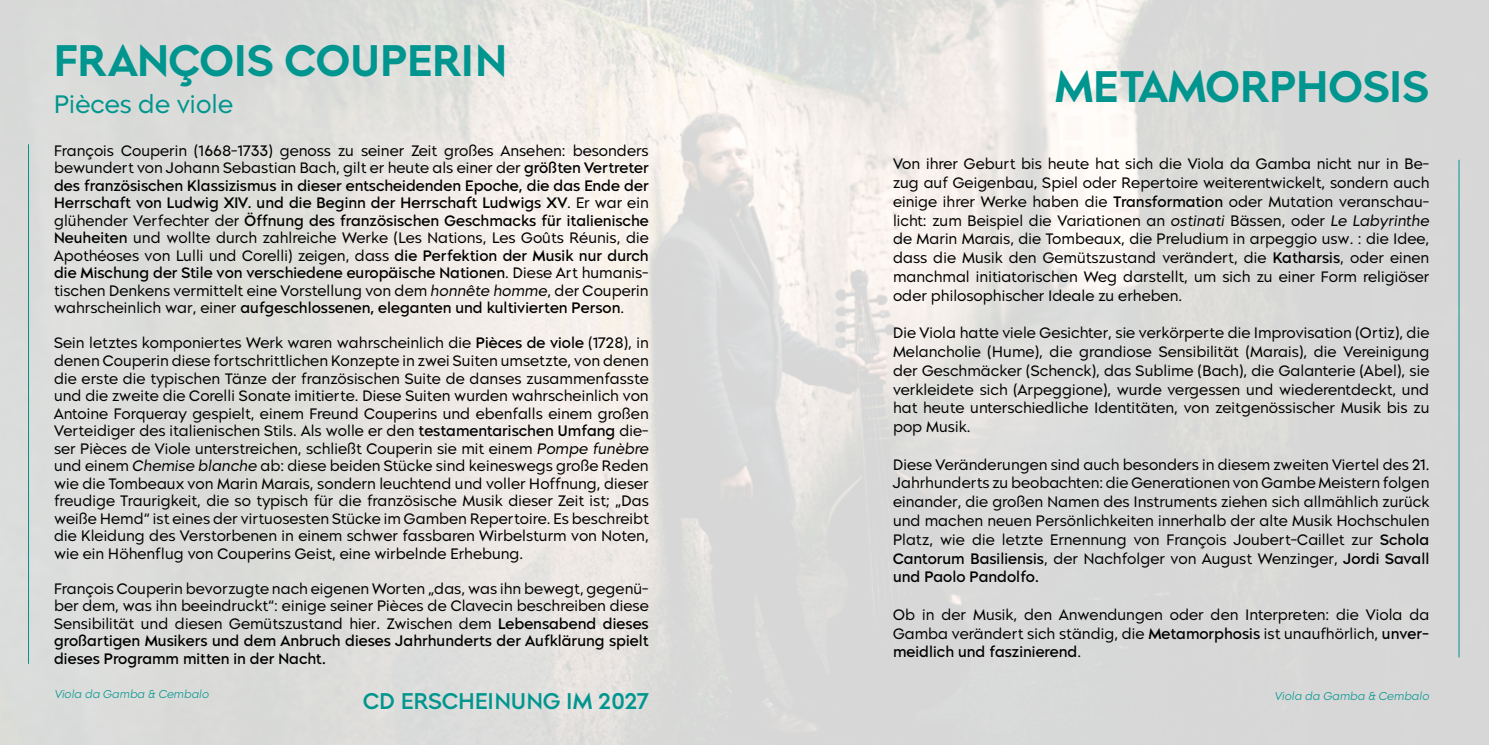
<style>
.page{position:relative;width:1489px;height:745px;background:#fff}
.page>*{position:absolute;margin:0;border:0;box-sizing:border-box;transform-origin:0 0}
.t1{font:600 43.75px "Morn";color:#00958e}
.t2{font:25px "Morn";color:#00958e}
.t3{font:500 22.5px "Morn";color:#00958e}
.t4{font:15px/17.5px "Morn";color:#000;text-align:justify}
.t5{font:italic 300 11.25px "Morn";color:#00958e}
.s1{font-weight:500}
.s2{font-style:italic}
</style>
<div class="page">
<img style="left:0;top:0;width:1487px;height:743px">
<hr style="left:28px;top:144px;width:1px;height:519px;background:#00958e">
<hr style="left:1458px;top:160px;width:1px;height:497px;background:#00958e">
<h1 class="t1" style="left:54px;top:34px;width:454px">FRANÇOIS COUPERIN</h1>
<h2 class="t2" style="left:54px;top:89px;width:180px">Pièces de viole</h2>
<p class="t4" style="left:54px;top:141px;width:596px">François Couperin (1668-1733) genoss zu seiner Zeit großes Ansehen: besonders bewundert von Johann Sebastian Bach, gilt er heute als einer der <span class="s1">größten Vertreter des französischen Klassizismus in dieser entscheidenden Epoche, die das Ende der Herrschaft von Ludwig XIV. und die Beginn der Herrschaft Ludwigs XV</span>. Er war ein glühender Verfechter der <span class="s1">Öffnung des französischen Geschmacks für italienische Neuheiten</span> und wollte durch zahlreiche Werke (Les Nations, Les Goûts Réunis, die Apothéoses von Lulli und Corelli) zeigen, dass <span class="s1">die Perfektion der Musik nur durch die Mischung der Stile von verschiedene europäische Nationen</span>. Diese Art humanis&shy;tischen Denkens vermittelt eine Vorstellung von dem <span class="s2">honnête homme</span>, der Couperin wahrscheinlich war, einer <span class="s1">aufgeschlossenen, eleganten und kultivierten Person</span>.</p>
<p class="t4" style="left:54px;top:334px;width:596px">Sein letztes komponiertes Werk waren wahrscheinlich die <span class="s1">Pièces de viole</span> (1728), in denen Couperin diese fortschrittlichen Konzepte in zwei Suiten umsetzte, von denen die erste die typischen Tänze der französischen Suite de danses zusammenfasste und die zweite die Corelli Sonate imitierte. Diese Suiten wurden wahrscheinlich von Antoine Forqueray gespielt, einem Freund Couperins und ebenfalls einem großen Verteidiger des italienischen Stils. Als wolle er den <span class="s1">testamentarischen Umfang</span> die&shy;ser Pièces de Viole unterstreichen, schließt Couperin sie mit einem <span class="s2">Pompe funèbre </span>und einem <span class="s2">Chemise blanche</span> ab: diese beiden Stücke sind keineswegs große Reden wie die Tombeaux von Marin Marais, sondern leuchtend und voller Hoffnung, dieser freudige Traurigkeit, die so typisch für die französische Musik dieser Zeit ist; „Das weiße Hemd“ ist eines der virtuosesten Stücke im Gamben Repertoire. Es beschreibt die Kleidung des Verstorbenen in einem schwer fassbaren Wirbelsturm von Noten, wie ein Höhenflug von Couperins Geist, eine wirbelnde Erhebung.</p>
<p class="t4" style="left:54px;top:579px;width:596px">François Couperin bevorzugte nach eigenen Worten „das, was ihn bewegt, gegenü&shy;ber dem, was ihn beeindruckt“: einige seiner Pièces de Clavecin beschreiben diese Sensibilität und diesen Gemütszustand hier. Zwischen dem <span class="s1">Lebensabend dieses großartigen Musikers und dem Anbruch dieses Jahrhunderts der Aufklärung spielt dieses Programm mitten in der Nacht.</span></p>
<h1 class="t1" style="left:1054px;top:60px;width:376px">METAMORPHOSIS</h1>
<p class="t4" style="left:893px;top:154px;width:538px;line-height:18.8px">Von ihrer Geburt bis heute hat sich die Viola da Gamba nicht nur in Be&shy;zug auf Geigenbau, Spiel oder Repertoire weiterentwickelt, sondern auch einige ihrer Werke haben die <span class="s1">Transformation</span> oder Mutation veranschau&shy;licht: zum Beispiel die Variationen an <span class="s2">ostinati</span> Bässen, oder <span class="s2">Le Labyrinthe </span>de Marin Marais, die Tombeaux, die Preludium in arpeggio usw. : die Idee, dass die Musik den Gemütszustand verändert, die <span class="s1">Katharsis</span>, oder einen manchmal initiatorischen Weg darstellt, um sich zu einer Form religiöser oder philosophischer Ideale zu erheben.</p>
<p class="t4" style="left:893px;top:323px;width:538px;line-height:18.8px">Die Viola hatte viele Gesichter, sie verkörperte die Improvisation (Ortiz), die Melancholie (Hume), die grandiose Sensibilität (Marais), die Vereinigung der Geschmäcker (Schenck), das Sublime (Bach), die Galanterie (Abel), sie verkleidete sich (Arpeggione), wurde vergessen und wiederentdeckt, und hat heute unterschiedliche Identitäten, von zeitgenössischer Musik bis zu pop Musik.</p>
<p class="t4" style="left:893px;top:454px;width:538px;line-height:18.8px">Diese Veränderungen sind auch besonders in diesem zweiten Viertel des 21.<br>Jahrhunderts zu beobachten: die Generationen von Gambe Meistern folgen einander, die großen Namen des Instruments ziehen sich allmählich zurück und machen neuen Persönlichkeiten innerhalb der alte Musik Hochschulen Platz, wie die letzte Ernennung von François Joubert-Caillet zur <span class="s1">Schola Cantorum Basiliensis</span>, der Nachfolger von August Wenzinger, <span class="s1">Jordi Savall und Paolo Pandolfo.</span></p>
<p class="t4" style="left:893px;top:604px;width:538px;line-height:18.8px">Ob in der Musik, den Anwendungen oder den Interpreten: die Viola da Gamba verändert sich ständig, die <span class="s1">Metamorphosis</span> ist unaufhörlich, <span class="s1">unver&shy;meidlich und faszinierend</span>.</p>
<p class="t5" style="left:55px;top:686px;width:156px">Viola da Gamba &amp; Cembalo</p>
<p class="t5" style="left:1274px;top:688px;width:156px">Viola da Gamba &amp; Cembalo</p>
<h3 class="t3" style="left:363px;top:686px;width:287px">CD ERSCHEINUNG IM 2027</h3>
</div>
